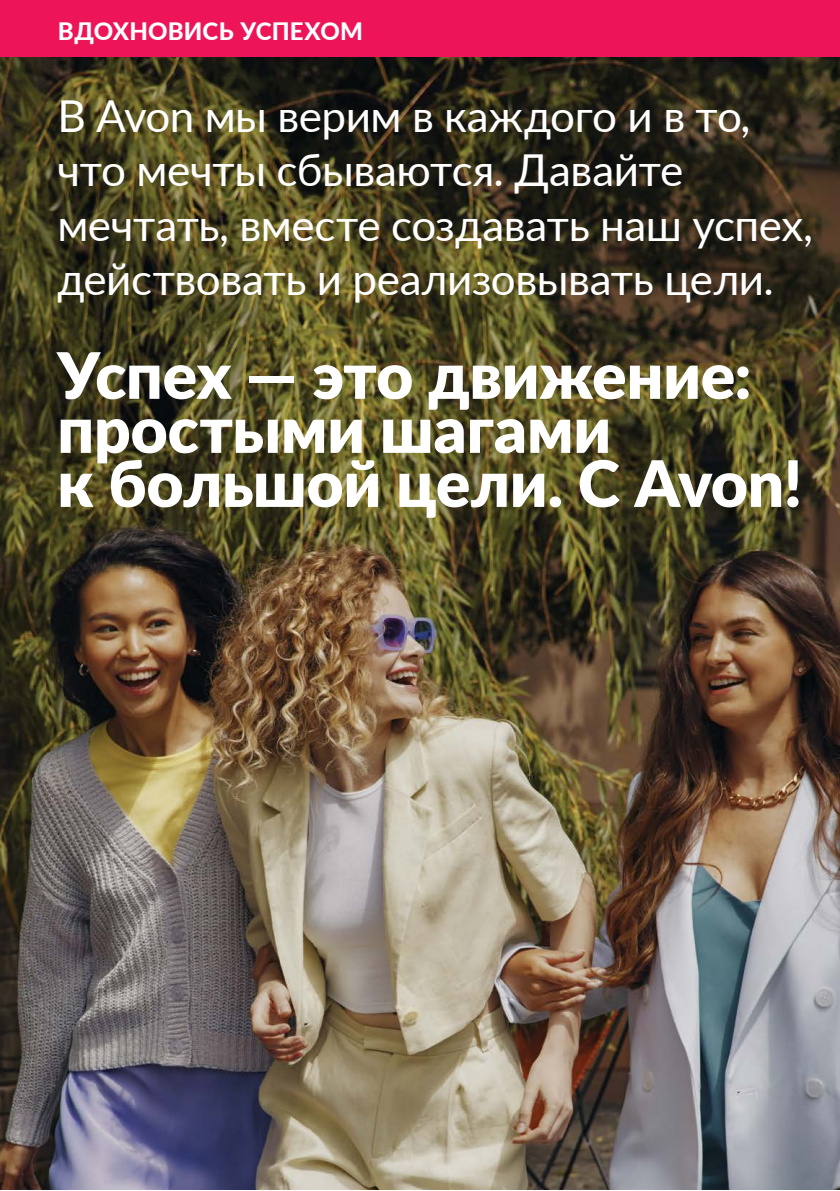
<style>
.page{position:relative;width:840px;height:1191px;background:#fff}
.page>*{position:absolute;margin:0;border:0;box-sizing:border-box;transform-origin:0 0}
.t1{font:900 64px/54px "Lato";letter-spacing:-.005em;color:#fff}
.t2{font:44px/54.2px "Lato";letter-spacing:-.01em;color:#fff}
.t3{font:800 24px "Lato";letter-spacing:.005em;color:#fff}
</style>
<div class="page">
<img style="left:0;top:57px;width:839px;height:1132px">
<div style="left:0;top:0;width:839px;height:57px;background:#ed1557"></div>
<p class="t3" style="left:58px;top:13px;width:306px">ВДОХНОВИСЬ УСПЕХОМ</p>
<p class="t2" style="left:57px;top:92px;width:756px">В Avon мы верим в каждого и в то, что мечты сбываются. Давайте мечтать, вместе создавать наш успех, действовать и реализовывать цели.</p>
<h1 class="t1" style="left:57px;top:351px;width:746px">Успех — это движение: простыми шагами<br>к большой цели. С Avon!</h1>
</div>
